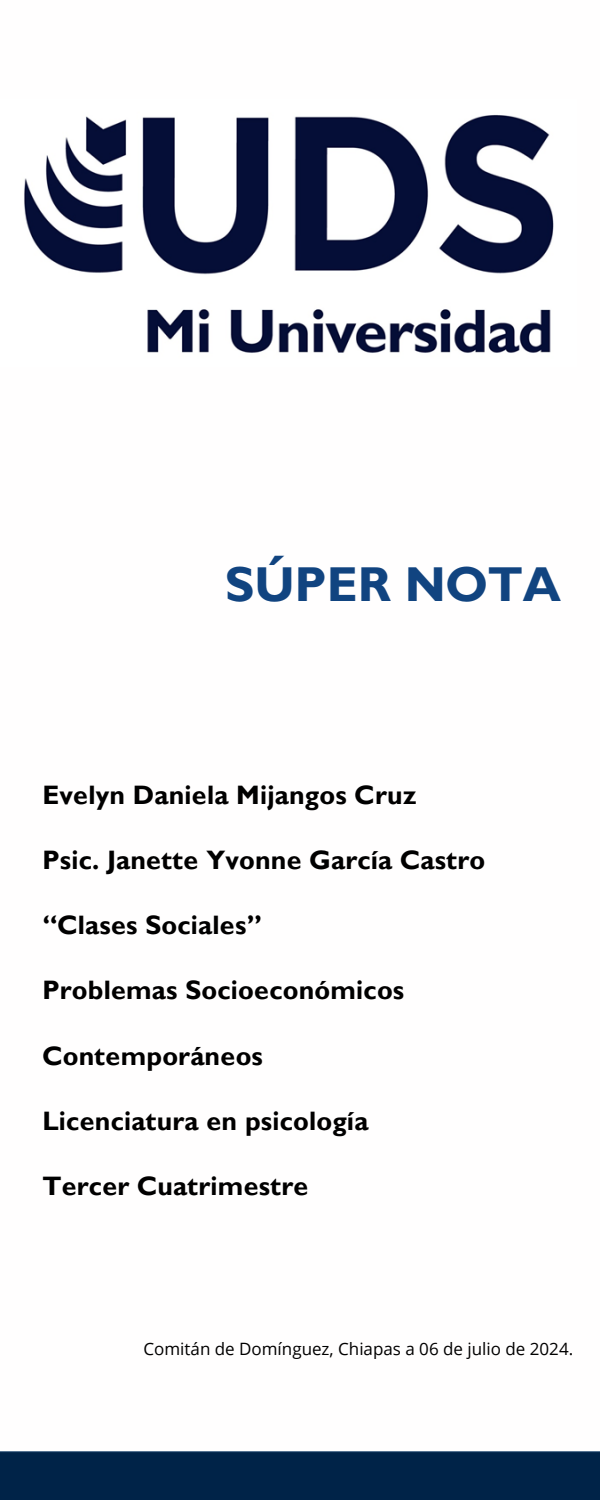
<style>
.page{position:relative;width:600px;height:1500px;background:#fff}
.page>*{position:absolute;margin:0;border:0;box-sizing:border-box;transform-origin:0 0}
.t1{font:700 49px "Gill Sans MT Std";color:#114480}
.t2{font:700 26.7px "Gill Sans MT Std";letter-spacing:.005em;color:#000}
.t3{font:17px "Open Sans";color:#000}
</style>
<div class="page">
<img style="left:24px;top:115px;width:530px;height:238px">
<div style="left:0;top:1451px;width:600px;height:49px;background:#002348"></div>
<h1 class="t1" style="left:225px;top:567px;width:338px">SÚPER NOTA</h1>
<h2 class="t2" style="left:42px;top:785px;width:376px">Evelyn Daniela Mijangos Cruz</h2>
<h2 class="t2" style="left:42px;top:851px;width:444px">Psic. Janette Yvonne García Castro</h2>
<h2 class="t2" style="left:42px;top:916px;width:221px">“Clases Sociales”</h2>
<h2 class="t2" style="left:42px;top:981px;width:363px">Problemas Socioeconómicos</h2>
<h2 class="t2" style="left:42px;top:1046px;width:222px">Contemporáneos</h2>
<h2 class="t2" style="left:42px;top:1112px;width:328px">Licenciatura en psicología</h2>
<h2 class="t2" style="left:42px;top:1177px;width:268px">Tercer Cuatrimestre</h2>
<p class="t3" style="left:143px;top:1337px;width:431px">Comitán de Domínguez, Chiapas a 06 de julio de 2024.</p>
</div>
